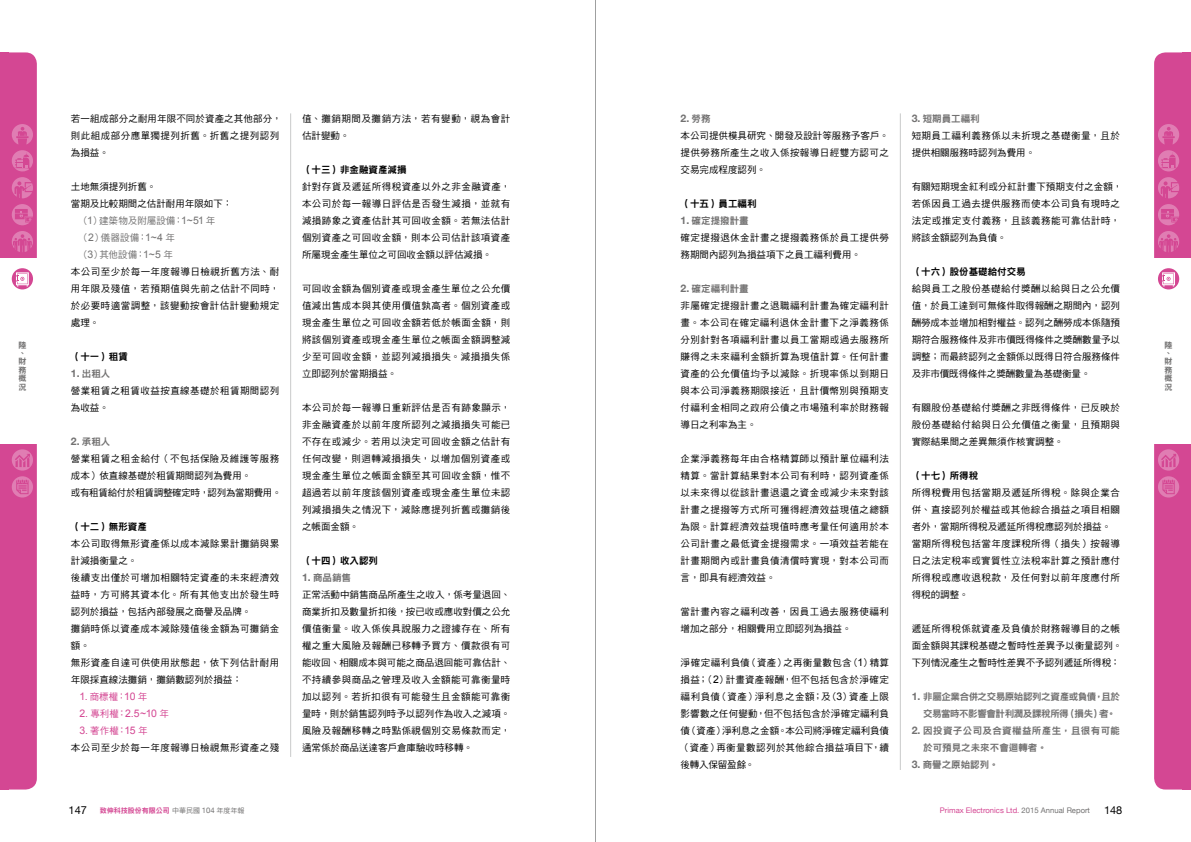
<style>
.page{position:relative;width:1191px;height:842px;background:#fff}
.page>*{position:absolute;margin:0;border:0;box-sizing:border-box;transform-origin:0 0}
.t1{font:11px "Helvetica Neue";color:#000}
.內文{font:10.5px "Arial";color:#d44793}
.內文-2{font:700 10.5px "Helvetica Neue";color:#727171}
.內文-3{font:9.5px/17px "DF Hei Std W5";letter-spacing:.045em;color:#000;text-align:justify}
.內文-4{font:9.5px/17px "DF Hei Std W5";letter-spacing:.01em;color:#000}
.內文-5{font:9.5px "DF Hei Std W9";color:#000}
.內文-6{font:9.5px "DF Hei Std W9";color:#727171}
.內文-7{font:9.5px/17px "DF Hei Std W9";letter-spacing:-.04em;color:#727171}
.內文-8{font:9.5px "DF Hei Std W5";letter-spacing:.005em;color:#727171}
.內文-9{font:9.5px/17px "DF Hei Std W9";letter-spacing:.04em;color:#727171}
.內文-10{font:9.5px "DF Hei Std W5";color:#000}
.內文-11{font:9.5px "DF Hei Std W5";letter-spacing:-.03em;color:#000}
.內文-12{font:9.5px "DF Hei Std W5";letter-spacing:.02em;color:#d44793}
.t2{font:8px/8.4px "DF Hei Std W9";color:#727171}
.t3{font:7.7px "Helvetica Neue";color:#d44793}
.t4{font:7px "DF Hei Std W9";color:#d44793}
.s1{font-family:"Helvetica Neue";font-weight:700;font-size:10.5px}
.s2{font-family:"Arial";font-size:10.5px}
.s3{font-family:"DF Hei Std W5";font-size:9.5px}
.s4{font-family:"DF Hei Std W9";font-weight:400;font-size:9.5px}
.s5{color:#727171}
.s6{font-family:"DF Hei Std W5";color:#727171}
.s7{font-family:"Helvetica Neue";font-size:7.7px;color:#727171}
</style>
<div class="page">
<hr style="left:290px;top:113px;width:1px;height:644px;background:#c9caca">
<hr style="left:900px;top:113px;width:1px;height:657px;background:#c9caca">
<hr style="left:595px;top:0;width:1px;height:842px;background:#9fa0a0">
<svg style="left:0;top:52px;width:37px;height:737px"></svg>
<svg style="left:1154px;top:52px;width:37px;height:737px"></svg>
<p class="內文-3" style="left:302px;top:109px;width:210px">值、攤銷期間及攤銷方法，若有變動，視為會計估計變動。</p>
<p class="內文-5" style="left:302px;top:164px;width:106px">（十三）非金融資產減損</p>
<p class="內文-3" style="left:302px;top:177px;width:210px">針對存貨及遞延所得稅資產以外之非金融資產，本公司於每一報導日評估是否發生減損，並就有減損跡象之資產估計其可回收金額。若無法估計個別資產之可回收金額，則本公司估計該項資產所屬現金產生單位之可回收金額以評估減損。</p>
<p class="內文-3" style="left:302px;top:279px;width:210px">可回收金額為個別資產或現金產生單位之公允價值減出售成本與其使用價值孰高者。個別資產或現金產生單位之可回收金額若低於帳面金額，則將該個別資產或現金產生單位之帳面金額調整減少至可回收金額，並認列減損損失。減損損失係立即認列於當期損益。</p>
<p class="內文-3" style="left:302px;top:398px;width:210px">本公司於每一報導日重新評估是否有跡象顯示，非金融資產於以前年度所認列之減損損失可能已不存在或減少。若用以決定可回收金額之估計有任何改變，則迴轉減損損失，以增加個別資產或現金產生單位之帳面金額至其可回收金額，惟不超過若以前年度該個別資產或現金產生單位未認列減損損失之情況下，減除應提列折舊或攤銷後之帳面金額。</p>
<p class="內文-5" style="left:302px;top:555px;width:77px">（十四）收入認列</p>
<p class="內文-6" style="left:302px;top:572px;width:51px"><span class="s1">1.</span> 商品銷售</p>
<p class="內文-3" style="left:302px;top:585px;width:210px">正常活動中銷售商品所產生之收入，係考量退回、商業折扣及數量折扣後，按已收或應收對價之公允價值衡量。收入係俟具說服力之證據存在、所有權之重大風險及報酬已移轉予買方、價款很有可能收回、相關成本與可能之商品退回能可靠估計、不持續參與商品之管理及收入金額能可靠衡量時加以認列。若折扣很有可能發生且金額能可靠衡量時，則於銷售認列時予以認列作為收入之減項。</p>
<p class="內文-3" style="left:302px;top:721px;width:210px">風險及報酬移轉之時點係視個別交易條款而定，通常係於商品送達客戶倉庫驗收時移轉。</p>
<p class="內文-4" style="left:71px;top:109px;width:212px">若一組成部分之耐用年限不同於資產之其他部分，則此組成部分應單獨提列折舊。折舊之提列認列為損益。</p>
<p class="內文-10" style="left:71px;top:181px;width:87px">土地無須提列折舊。</p>
<p class="內文-10" style="left:71px;top:198px;width:163px">當期及比較期間之估計耐用年限如下：</p>
<p class="內文-8" style="left:79px;top:215px;width:137px">（<span class="s2">1</span>）建築物及附屬設備：<span class="s2">1~51</span> 年</p>
<p class="內文-8" style="left:79px;top:232px;width:97px">（<span class="s2">2</span>）儀器設備：<span class="s2">1~4</span> 年</p>
<p class="內文-8" style="left:79px;top:249px;width:95px">（<span class="s2">3</span>）其他設備：<span class="s2">1~5</span> 年</p>
<p class="內文-3" style="left:71px;top:262px;width:210px">本公司至少於每一年度報導日檢視折舊方法、耐用年限及殘值，若預期值與先前之估計不同時，於必要時適當調整，該變動按會計估計變動規定處理。</p>
<p class="內文-5" style="left:71px;top:351px;width:58px">（十一）租賃</p>
<p class="內文-6" style="left:71px;top:368px;width:41px"><span class="s1">1.</span> 出租人</p>
<p class="內文-3" style="left:71px;top:381px;width:210px">營業租賃之租賃收益按直線基礎於租賃期間認列為收益。</p>
<p class="內文-6" style="left:71px;top:436px;width:41px"><span class="s1">2.</span> 承租人</p>
<p class="內文-3" style="left:71px;top:449px;width:210px">營業租賃之租金給付（不包括保險及維護等服務成本）依直線基礎於租賃期間認列為費用。</p>
<p class="內文-11" style="left:71px;top:487px;width:212px">或有租賃給付於租賃調整確定時，認列為當期費用。</p>
<p class="內文-5" style="left:71px;top:521px;width:77px">（十二）無形資產</p>
<p class="內文-3" style="left:71px;top:534px;width:210px">本公司取得無形資產係以成本減除累計攤銷與累計減損衡量之。</p>
<p class="內文-3" style="left:71px;top:568px;width:210px">後續支出僅於可增加相關特定資產的未來經濟效益時，方可將其資本化。所有其他支出於發生時認列於損益，包括內部發展之商譽及品牌。</p>
<p class="內文-3" style="left:71px;top:619px;width:210px">攤銷時係以資產成本減除殘值後金額為可攤銷金額。</p>
<p class="內文-3" style="left:71px;top:653px;width:210px">無形資產自達可供使用狀態起，依下列估計耐用年限採直線法攤銷，攤銷數認列於損益：</p>
<p class="內文-12" style="left:79px;top:691px;width:70px"><span class="s2">1.</span> 商標權：<span class="s2">10</span> 年</p>
<p class="內文" style="left:79px;top:706px;width:91px">2. <span class="s3">專利權：</span>2.5~10 <span class="s3">年</span></p>
<p class="內文-12" style="left:79px;top:725px;width:70px"><span class="s2">3.</span> 著作權：<span class="s2">15</span> 年</p>
<p class="內文-3" style="left:71px;top:738px;width:210px">本公司至少於每一年度報導日檢視無形資產之殘</p>
<p class="內文-2" style="left:680px;top:110px;width:32px">2. <span class="s4">勞務</span></p>
<p class="內文-3" style="left:680px;top:126px;width:210px">本公司提供模具研究、開發及設計等服務予客戶。提供勞務所產生之收入係按報導日經雙方認可之交易完成程度認列。</p>
<p class="內文-5" style="left:680px;top:198px;width:77px">（十五）員工福利</p>
<p class="內文-6" style="left:680px;top:215px;width:70px"><span class="s1">1.</span> 確定提撥計畫</p>
<p class="內文-3" style="left:680px;top:228px;width:210px">確定提撥退休金計畫之提撥義務係於員工提供勞務期間內認列為損益項下之員工福利費用。</p>
<p class="內文-6" style="left:680px;top:283px;width:70px"><span class="s1">2.</span> 確定福利計畫</p>
<p class="內文-3" style="left:680px;top:296px;width:210px">非屬確定提撥計畫之退職福利計畫為確定福利計畫。本公司在確定福利退休金計畫下之淨義務係分別針對各項福利計畫以員工當期或過去服務所賺得之未來福利金額折算為現值計算。任何計畫資產的公允價值均予以減除。折現率係以到期日與本公司淨義務期限接近，且計價幣別與預期支付福利金相同之政府公債之市場殖利率於財務報導日之利率為主。</p>
<p class="內文-3" style="left:680px;top:449px;width:210px">企業淨義務每年由合格精算師以預計單位福利法精算。當計算結果對本公司有利時，認列資產係以未來得以從該計畫退還之資金或減少未來對該計畫之提撥等方式所可獲得經濟效益現值之總額為限。計算經濟效益現值時應考量任何適用於本公司計畫之最低資金提撥需求。一項效益若能在計畫期間內或計畫負債清償時實現，對本公司而言，即具有經濟效益。</p>
<p class="內文-3" style="left:680px;top:602px;width:210px">當計畫內容之福利改善，因員工過去服務使福利增加之部分，相關費用立即認列為損益。</p>
<p class="內文-3" style="left:680px;top:653px;width:210px">淨確定福利負債（資產）之再衡量數包含（<span class="s2">1</span>）精算損益；（<span class="s2">2</span>）計畫資產報酬，但不包括包含於淨確定福利負債（資產）淨利息之金額；及（<span class="s2">3</span>）資產上限影響數之任何變動，但不包括包含於淨確定福利負債（資產）淨利息之金額。本公司將淨確定福利負債（資產）再衡量數認列於其他綜合損益項目下，續後轉入保留盈餘。</p>
<p class="內文-6" style="left:911px;top:113px;width:70px"><span class="s1">3.</span> 短期員工福利</p>
<p class="內文-3" style="left:911px;top:126px;width:210px">短期員工福利義務係以未折現之基礎衡量，且於提供相關服務時認列為費用。</p>
<p class="內文-3" style="left:911px;top:177px;width:212px;text-align:left">有關短期現金紅利或分紅計畫下預期支付之金額，若係因員工過去提供服務而使本公司負有現時之法定或推定支付義務，且該義務能可靠估計時，將該金額認列為負債。</p>
<p class="內文-5" style="left:911px;top:266px;width:115px">（十六）股份基礎給付交易</p>
<p class="內文-3" style="left:911px;top:279px;width:210px">給與員工之股份基礎給付獎酬以給與日之公允價值，於員工達到可無條件取得報酬之期間內，認列酬勞成本並增加相對權益。認列之酬勞成本係隨預期符合服務條件及非市價既得條件之獎酬數量予以調整；而最終認列之金額係以既得日符合服務條件及非市價既得條件之獎酬數量為基礎衡量。</p>
<p class="內文-3" style="left:911px;top:398px;width:210px">有關股份基礎給付獎酬之非既得條件，已反映於股份基礎給付給與日公允價值之衡量，且預期與實際結果間之差異無須作核實調整。</p>
<p class="內文-5" style="left:911px;top:470px;width:68px">（十七）所得稅</p>
<p class="內文-3" style="left:911px;top:483px;width:210px">所得稅費用包括當期及遞延所得稅。除與企業合併、直接認列於權益或其他綜合損益之項目相關者外，當期所得稅及遞延所得稅應認列於損益。</p>
<p class="內文-3" style="left:911px;top:534px;width:210px">當期所得稅包括當年度課稅所得（損失）按報導日之法定稅率或實質性立法稅率計算之預計應付所得稅或應收退稅款，及任何對以前年度應付所得稅的調整。</p>
<p class="內文-4" style="left:911px;top:619px;width:212px">遞延所得稅係就資產及負債於財務報導目的之帳面金額與其課稅基礎之暫時性差異予以衡量認列。下列情況產生之暫時性差異不予認列遞延所得稅：</p>
<p class="內文-7" style="left:923px;top:687px;width:198px;text-indent:-12px"><span class="s1">1.</span> 非屬企業合併之交易原始認列之資產或負債，且於交易當時不影響會計利潤及課稅所得（損失）者。</p>
<p class="內文-9" style="left:923px;top:721px;width:198px;text-indent:-12px"><span class="s1">2.</span> 因投資子公司及合資權益所產生，且很有可能於可預見之未來不會迴轉者。</p>
<p class="內文-6" style="left:911px;top:759px;width:89px"><span class="s1">3.</span> 商譽之原始認列。</p>
<p class="t2" style="left:18px;top:340px;width:9px">陸、財務概況</p>
<p class="t2" style="left:1164px;top:340px;width:9px">陸、財務概況</p>
<p class="t1" style="left:69px;top:802px;width:20px">147</p>
<p class="t3" style="left:939px;top:805px;width:152px">Primax Electronics Ltd. <span class="s5">2015 Annual Report</span></p>
<p class="t1" style="left:1104px;top:802px;width:20px">148</p>
<p class="t4" style="left:100px;top:807px;width:146px">致伸科技股份有限公司<span class="s6">中華民國</span> <span class="s7">104</span> <span class="s6">年度年報</span></p>
</div>
